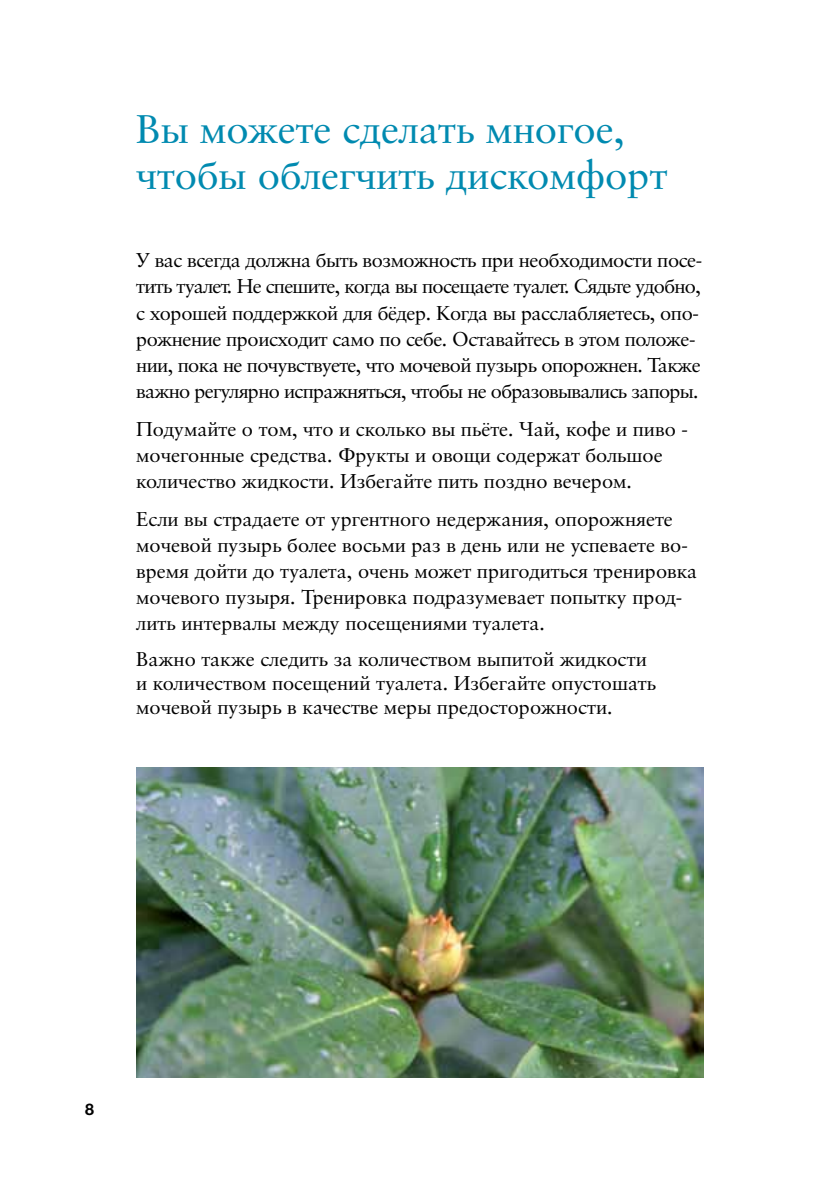
<style>
.page{position:relative;width:840px;height:1191px;background:#fff}
.page>*{position:absolute;margin:0;border:0;box-sizing:border-box;transform-origin:0 0}
.t1{font:40px/46px "Sabon Cyr";color:#008ab0}
.t2{font:20px/26px "Sabon Cyr";color:#000}
.t3{font:20px/26px "Sabon Cyr";letter-spacing:-.03em;color:#000}
.t4{font:700 16px "Helvetica Neue LT Std";color:#000}
</style>
<div class="page">
<img style="left:136px;top:767px;width:567px;height:310px">
<h1 class="t1" style="left:136px;top:107px;width:532px">Вы можете сделать многое, чтобы облегчить дискомфорт</h1>
<p class="t3" style="left:136px;top:248px;width:567px">У вас всегда должна быть возможность при необходимости посе&shy;тить туалет. Не спешите, когда вы посещаете туалет. Сядьте удобно, с хорошей поддержкой для бёдер. Когда вы расслабляетесь, опо&shy;рожнение происходит само по себе. Оставайтесь в этом положе&shy;нии, пока не почувствуете, что мочевой пузырь опорожнен. Также важно регулярно испражняться, чтобы не образовывались запоры.</p>
<p class="t2" style="left:136px;top:416px;width:553px">Подумайте о том, что и сколько вы пьёте. Чай, кофе и пиво - мочегонные средства. Фрукты и овощи содержат большое количество жидкости. Избегайте пить поздно вечером.</p>
<p class="t2" style="left:136px;top:506px;width:562px">Если вы страдаете от ургентного недержания, опорожняете мочевой пузырь более восьми раз в день или не успеваете во&shy;время дойти до туалета, очень может пригодиться тренировка мочевого пузыря. Тренировка подразумевает попытку прод&shy;лить интервалы между посещениями туалета.</p>
<p class="t2" style="left:136px;top:647px;width:521px;line-height:24px">Важно также следить за количеством выпитой жидкости и количеством посещений туалета. Избегайте опустошать мочевой пузырь в качестве меры предосторожности.</p>
<p class="t4" style="left:85px;top:1099px;width:10px">8</p>
</div>
